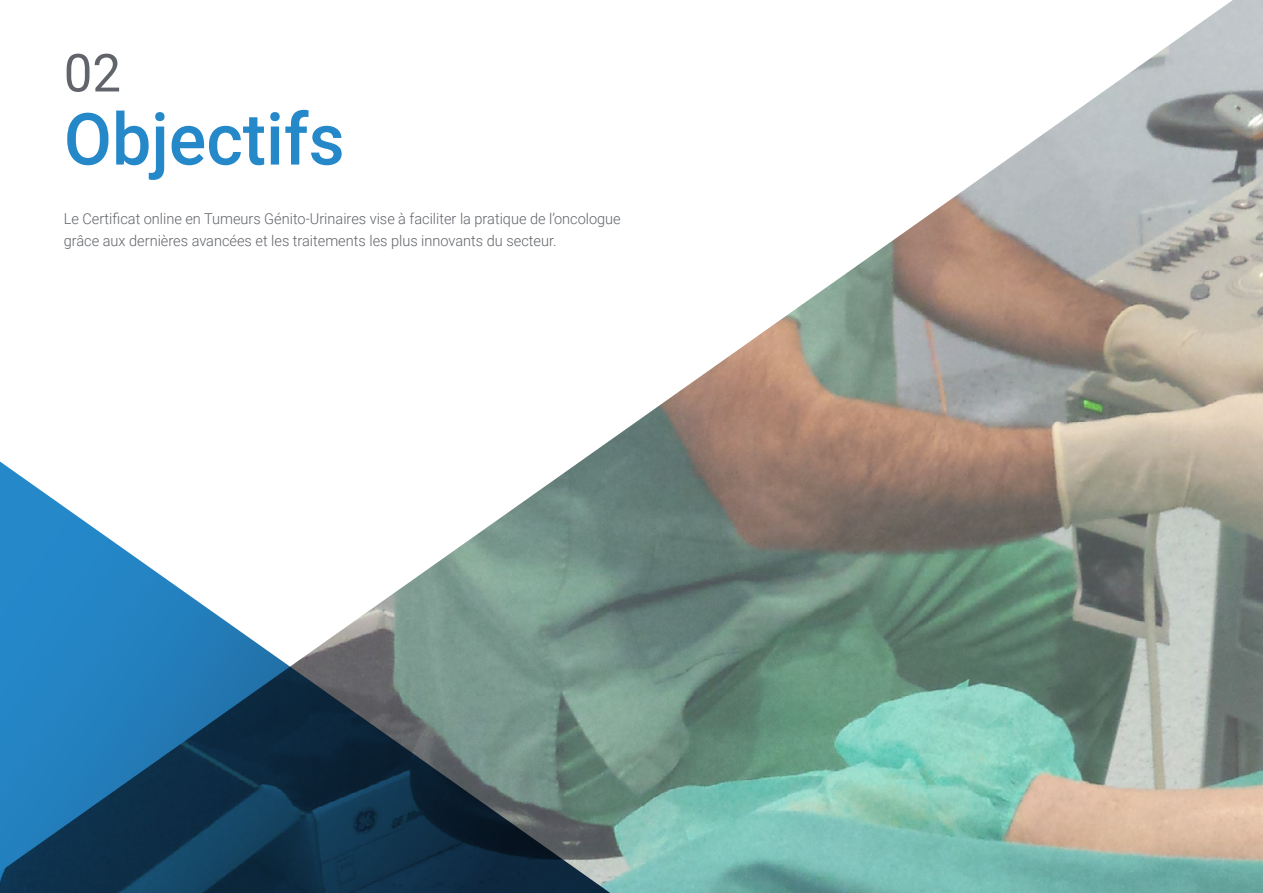
<style>
.page{position:relative;width:1263px;height:893px;background:#fff}
.page>*{position:absolute;margin:0;border:0;box-sizing:border-box;transform-origin:0 0}
.t1{font:500 72px "Roboto";color:#2488c9}
.t2{font:52.5px "Roboto";color:#61646a}
.t3{font:300 15px/22.5px "Roboto";color:#61646a}
</style>
<div class="page">
<img style="left:602px;top:0;width:661px;height:893px">
<svg style="left:0;top:446px;width:640px;height:447px"></svg>
<h2 class="t2" style="left:64px;top:36px;width:59px">02</h2>
<h1 class="t1" style="left:64px;top:89px;width:282px">Objectifs</h1>
<p class="t3" style="left:64px;top:207px;width:558px">Le Certificat online en Tumeurs Génito-Urinaires vise à faciliter la pratique de l’oncologue grâce aux dernières avancées et les traitements les plus innovants du secteur.</p>
</div>
